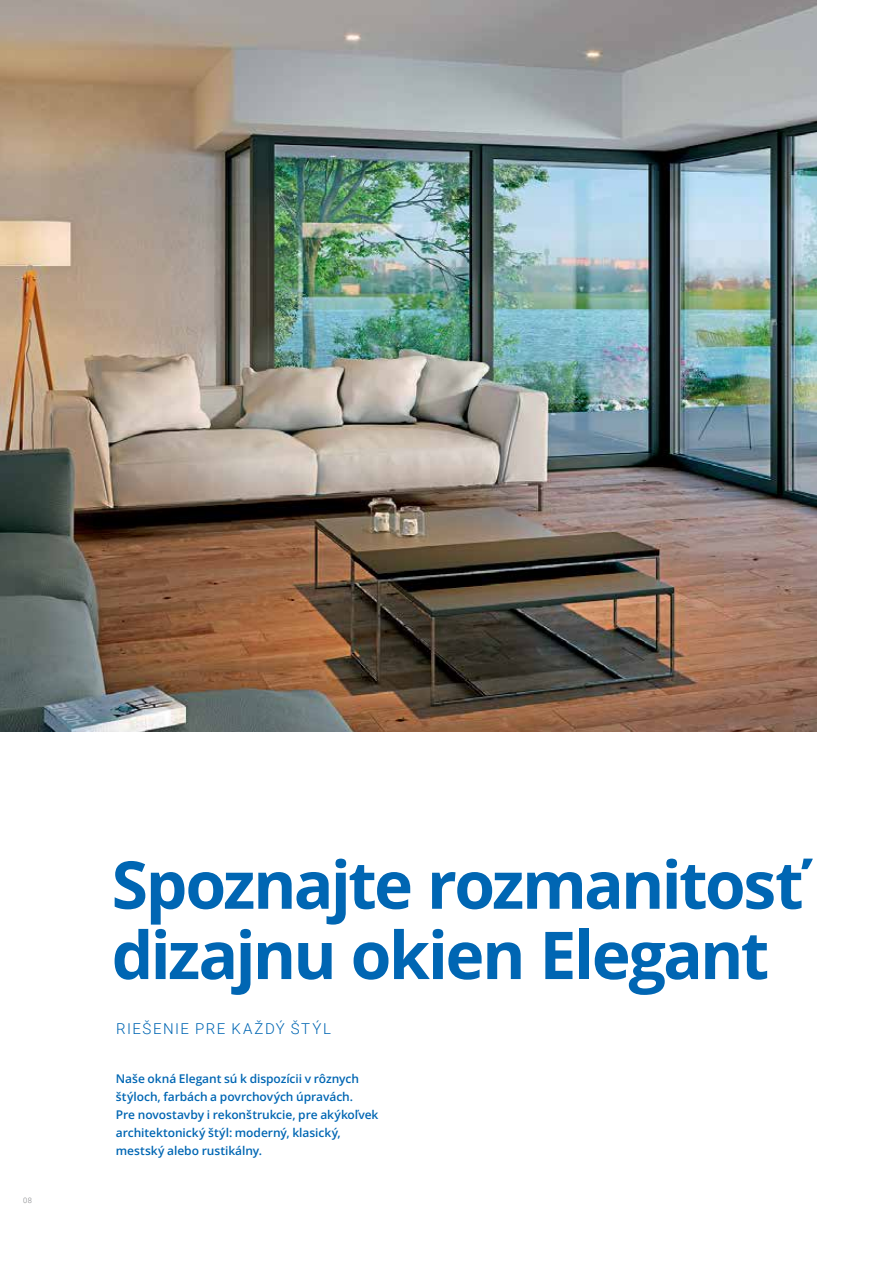
<style>
.page{position:relative;width:893px;height:1263px;background:#fff}
.page>*{position:absolute;margin:0;border:0;box-sizing:border-box;transform-origin:0 0}
.t1{font:700 66px/70.3px "Open Sans";letter-spacing:-.04em;color:#0066b3}
.t2{font:300 15px "Roboto";letter-spacing:.1em;color:#0066b3}
.t3{font:600 12px/18px "Open Sans";letter-spacing:-.005em;color:#0066b3}
.t4{font:300 7.5px "Roboto";color:#808285}
</style>
<div class="page">
<img style="left:0;top:0;width:816px;height:732px">
<p class="t4" style="left:23px;top:1195px;width:10px">08</p>
<h1 class="t1" style="left:112px;top:848px;width:693px">Spoznajte rozmanitosť dizajnu okien Elegant</h1>
<p class="t2" style="left:116px;top:1018px;width:216px">RIEŠENIE PRE KAŽDÝ ŠTÝL</p>
<p class="t3" style="left:116px;top:1069px;width:264px">Naše okná Elegant sú k dispozícii v rôznych štýloch, farbách a povrchových úpravách.<br>Pre novostavby i rekonštrukcie, pre akýkoľvek architektonický štýl: moderný, klasický, mestský alebo rustikálny.</p>
</div>
